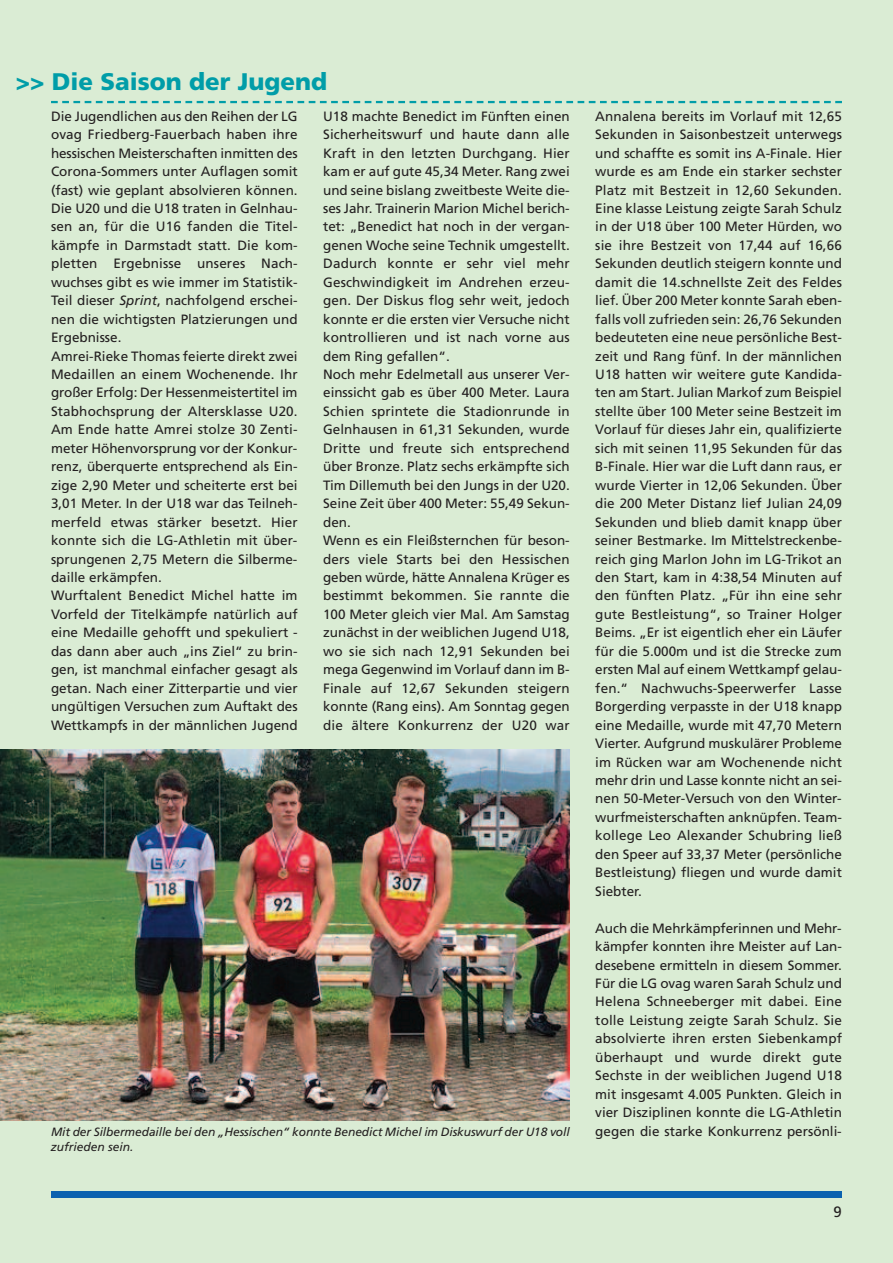
<style>
.page{position:relative;width:893px;height:1263px;background:#daecd4}
.page>*{position:absolute;margin:0;border:0;box-sizing:border-box;transform-origin:0 0}
.t1{font:900 24px "Frutiger";color:#009da8}
.t2{font:15px "Frutiger";color:#231f20}
.t3{font:13.5px/18.5px "Frutiger";color:#231f20}
.t4{font:italic 12px/14.4px "Frutiger";letter-spacing:-.01em;color:#231f20}
.s1{font-style:italic}
</style>
<div class="page">
<div style="left:51px;top:1191px;width:791px;height:6px;background:#0a61af"></div>
<svg style="left:51px;top:101px;width:791px;height:2px"></svg>
<img style="left:0;top:749px;width:570px;height:372px">
<h1 class="t1" style="left:16px;top:72px;width:313px">&gt;&gt; Die Saison der Jugend</h1>
<p class="t3" style="left:51px;top:108px;width:248px">Die Jugendlichen aus den Reihen der LG ovag Friedberg-Fauerbach haben ihre hessischen Meisterschaften inmitten des Corona-Sommers unter Auflagen somit (fast) wie geplant absolvieren können.<br>Die U20 und die U18 traten in Gelnhau&shy;sen an, für die U16 fanden die Titel&shy;kämpfe in Darmstadt statt. Die kom&shy;pletten Ergebnisse unseres Nach&shy;wuchses gibt es wie immer im Statistik-Teil dieser <span class="s1">Sprint</span>, nachfolgend erschei&shy;nen die wichtigsten Platzierungen und Ergebnisse.<br>Amrei-Rieke Thomas feierte direkt zwei Medaillen an einem Wochenende. Ihr großer Erfolg: Der Hessenmeistertitel im Stabhochsprung der Altersklasse U20.<br>Am Ende hatte Amrei stolze 30 Zenti&shy;meter Höhenvorsprung vor der Konkur&shy;renz, überquerte entsprechend als Ein&shy;zige 2,90 Meter und scheiterte erst bei 3,01 Meter. In der U18 war das Teilneh&shy;merfeld etwas stärker besetzt. Hier konnte sich die LG-Athletin mit über&shy;sprungenen 2,75 Metern die Silberme&shy;daille erkämpfen.<br>Wurftalent Benedict Michel hatte im Vorfeld der Titelkämpfe natürlich auf eine Medaille gehofft und spekuliert - das dann aber auch „ins Ziel“ zu brin&shy;gen, ist manchmal einfacher gesagt als getan. Nach einer Zitterpartie und vier ungültigen Versuchen zum Auftakt des Wettkampfs in der männlichen Jugend</p>
<p class="t3" style="left:323px;top:108px;width:248px">U18 machte Benedict im Fünften einen Sicherheitswurf und haute dann alle Kraft in den letzten Durchgang. Hier kam er auf gute 45,34 Meter. Rang zwei und seine bislang zweitbeste Weite die&shy;ses Jahr. Trainerin Marion Michel berich&shy;tet: „Benedict hat noch in der vergan&shy;genen Woche seine Technik umgestellt.<br>Dadurch konnte er sehr viel mehr Geschwindigkeit im Andrehen erzeu&shy;gen. Der Diskus flog sehr weit, jedoch konnte er die ersten vier Versuche nicht kontrollieren und ist nach vorne aus dem Ring gefallen“.<br>Noch mehr Edelmetall aus unserer Ver&shy;einssicht gab es über 400 Meter. Laura Schien sprintete die Stadionrunde in Gelnhausen in 61,31 Sekunden, wurde Dritte und freute sich entsprechend über Bronze. Platz sechs erkämpfte sich Tim Dillemuth bei den Jungs in der U20.<br>Seine Zeit über 400 Meter: 55,49 Sekun&shy;den.<br>Wenn es ein Fleißsternchen für beson&shy;ders viele Starts bei den Hessischen geben würde, hätte Annalena Krüger es bestimmt bekommen. Sie rannte die 100 Meter gleich vier Mal. Am Samstag zunächst in der weiblichen Jugend U18, wo sie sich nach 12,91 Sekunden bei mega Gegenwind im Vorlauf dann im B-Finale auf 12,67 Sekunden steigern konnte (Rang eins). Am Sonntag gegen die ältere Konkurrenz der U20 war</p>
<p class="t3" style="left:595px;top:108px;width:248px;text-align:justify">Annalena bereits im Vorlauf mit 12,65<br>Sekunden in Saisonbestzeit unterwegs und schaffte es somit ins A-Finale. Hier wurde es am Ende ein starker sechster Platz mit Bestzeit in 12,60 Sekunden.<br>Eine klasse Leistung zeigte Sarah Schulz in der U18 über 100 Meter Hürden, wo sie ihre Bestzeit von 17,44 auf 16,66<br>Sekunden deutlich steigern konnte und damit die 14.schnellste Zeit des Feldes lief. Über 200 Meter konnte Sarah eben&shy;falls voll zufrieden sein: 26,76 Sekunden bedeuteten eine neue persönliche Best&shy;zeit und Rang fünf. In der männlichen U18 hatten wir weitere gute Kandida&shy;ten am Start. Julian Markof zum Beispiel stellte über 100 Meter seine Bestzeit im Vorlauf für dieses Jahr ein, qualifizierte sich mit seinen 11,95 Sekunden für das B-Finale. Hier war die Luft dann raus, er wurde Vierter in 12,06 Sekunden. Über die 200 Meter Distanz lief Julian 24,09<br>Sekunden und blieb damit knapp über seiner Bestmarke. Im Mittelstreckenbe&shy;reich ging Marlon John im LG-Trikot an den Start, kam in 4:38,54 Minuten auf den fünften Platz. „Für ihn eine sehr gute Bestleistung“, so Trainer Holger Beims. „Er ist eigentlich eher ein Läufer für die 5.000m und ist die Strecke zum ersten Mal auf einem Wettkampf gelau&shy;fen.“ Nachwuchs-Speerwerfer Lasse Borgerding verpasste in der U18 knapp eine Medaille, wurde mit 47,70 Metern Vierter. Aufgrund muskulärer Probleme im Rücken war am Wochenende nicht mehr drin und Lasse konnte nicht an sei&shy;nen 50-Meter-Versuch von den Winter&shy;wurfmeisterschaften anknüpfen. Team&shy;kollege Leo Alexander Schubring ließ den Speer auf 33,37 Meter (persönliche Bestleistung) fliegen und wurde damit Siebter.</p>
<p class="t3" style="left:595px;top:920px;width:248px;text-align:justify">Auch die Mehrkämpferinnen und Mehr&shy;kämpfer konnten ihre Meister auf Lan&shy;desebene ermitteln in diesem Sommer.<br>Für die LG ovag waren Sarah Schulz und Helena Schneeberger mit dabei. Eine tolle Leistung zeigte Sarah Schulz. Sie absolvierte ihren ersten Siebenkampf überhaupt und wurde direkt gute Sechste in der weiblichen Jugend U18 mit insgesamt 4.005 Punkten. Gleich in vier Disziplinen konnte die LG-Athletin gegen die starke Konkurrenz persönli-</p>
<p class="t4" style="left:51px;top:1126px;width:520px">Mit der Silbermedaille bei den „Hessischen“ konnte Benedict Michel im Diskuswurf der U18 voll zufrieden sein.</p>
<p class="t2" style="left:834px;top:1206px;width:10px">9</p>
</div>
